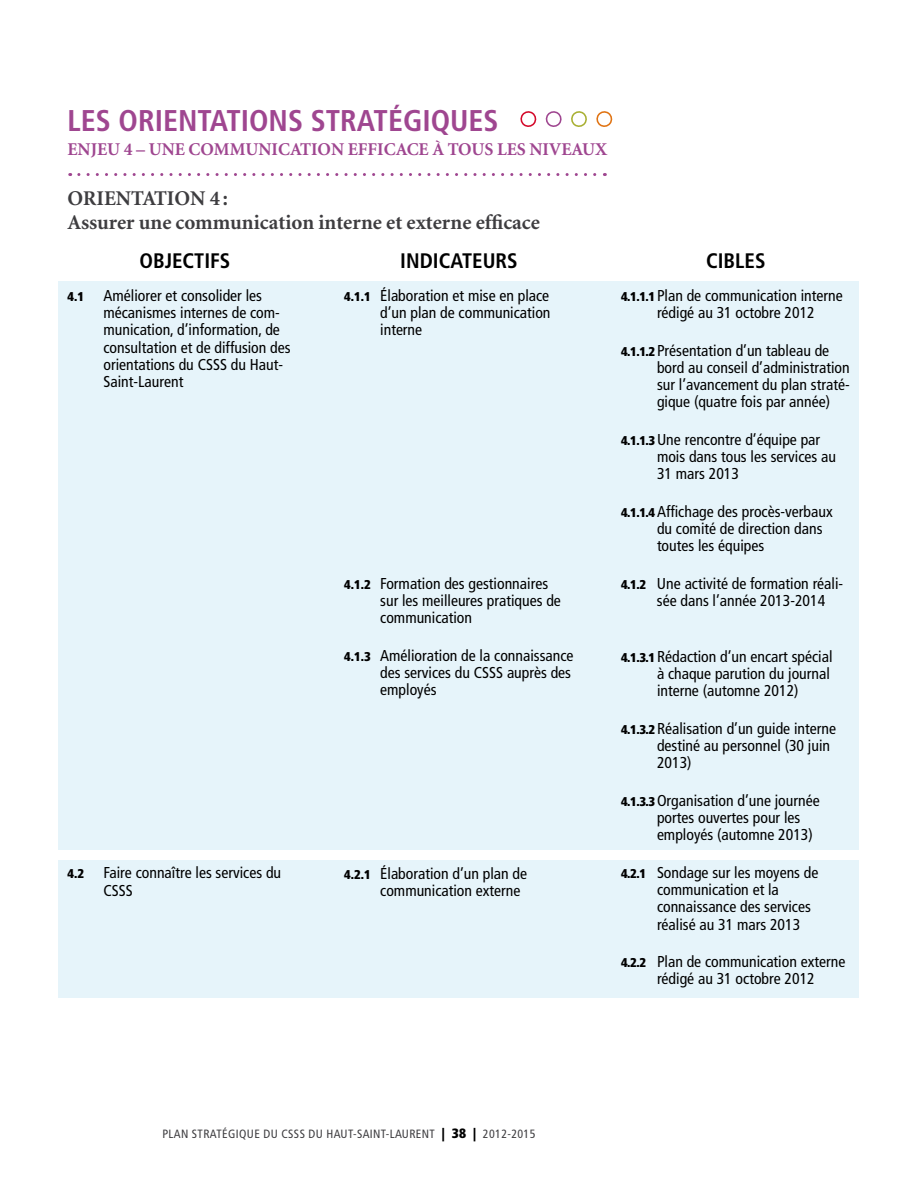
<style>
.page{position:relative;width:918px;height:1188px;background:#fff}
.page>*{position:absolute;margin:0;border:0;box-sizing:border-box;transform-origin:0 0}
.t1{font:700 condensed 30px "Frutiger";color:#9f4690}
.t2{font:700 21px/24px "Minion";color:#3e3d40}
.t3{font:700 condensed 21px "Frutiger";color:#000}
.t4{font:700 18px "Minion";color:#9f4690}
.t5{font:condensed 15.75px/17.2px "Frutiger";color:#000}
.t6{font:condensed 12px "Frutiger";letter-spacing:.03em;color:#3e3d40}
.s1{font-weight:900;font-size:12.75px}
.s2{font-weight:900;font-size:13.5px;color:#000}
</style>
<div class="page">
<div style="left:58px;top:282px;width:801px;height:568px;background:#e6f4fa"></div>
<div style="left:58px;top:861px;width:801px;height:137px;background:#e6f4fa"></div>
<svg style="left:79px;top:173px;width:526px;height:3px"></svg>
<svg style="left:520px;top:111px;width:17px;height:16px"></svg>
<svg style="left:545px;top:111px;width:17px;height:16px"></svg>
<svg style="left:571px;top:111px;width:16px;height:16px"></svg>
<svg style="left:596px;top:111px;width:17px;height:16px"></svg>
<h1 class="t1" style="left:68px;top:102px;width:433px">LES ORIENTATIONS STRATÉGIQUES</h1>
<p class="t4" style="left:68px;top:140px;width:541px">ENJEU 4 – UNE COMMUNICATION EFFICACE À TOUS LES NIVEAUX</p>
<h2 class="t2" style="left:68px;top:187px;width:474px">ORIENTATION 4 :<br>Assurer une communication interne et externe efficace</h2>
<h2 class="t3" style="left:139px;top:248px;width:93px">OBJECTIFS</h2>
<h2 class="t3" style="left:400px;top:248px;width:119px">INDICATEURS</h2>
<h2 class="t3" style="left:706px;top:248px;width:61px">CIBLES</h2>
<p class="t5" style="left:104px;top:287px;width:189px;text-indent:-36px"><span class="s1">4.1</span> Améliorer et consolider les mécanismes internes de com&shy;munication, d’information, de consultation et de diffusion des orientations du CSSS du Haut-<br>Saint-Laurent</p>
<p class="t5" style="left:380px;top:287px;width:172px;text-align:justify;text-indent:-36px"><span class="s1">4.1.1</span> Élaboration et mise en place d’un plan de communication interne</p>
<p class="t5" style="left:621px;top:287px;width:223px;text-align:center"><span class="s1">4.1.1.1</span> Plan de communication interne rédigé au 31 octobre 2012</p>
<p class="t5" style="left:657px;top:342px;width:194px;text-indent:-36px"><span class="s1">4.1.1.2</span> Présentation d’un tableau de bord au conseil d’administration sur l’avancement du plan straté&shy;gique (quatre fois par année)</p>
<p class="t5" style="left:657px;top:431px;width:180px;text-indent:-36px"><span class="s1">4.1.1.3</span>Une rencontre d’équipe par mois dans tous les services au<br>31 mars 2013</p>
<p class="t5" style="left:657px;top:503px;width:177px;text-indent:-36px"><span class="s1">4.1.1.4</span>Affichage des procès-verbaux du comité de direction dans toutes les équipes</p>
<p class="t5" style="left:657px;top:575px;width:188px;text-indent:-36px"><span class="s1">4.1.2</span> Une activité de formation réali&shy;sée dans l’année 2013-2014</p>
<p class="t5" style="left:380px;top:575px;width:182px;text-indent:-36px"><span class="s1">4.1.2</span> Formation des gestionnaires sur les meilleures pratiques de communication</p>
<p class="t5" style="left:380px;top:647px;width:195px;text-indent:-36px"><span class="s1">4.1.3</span> Amélioration de la connaissance des services du CSSS auprès des employés</p>
<p class="t5" style="left:657px;top:648px;width:177px;text-indent:-36px"><span class="s1">4.1.3.1</span> Rédaction d’un encart spécial à chaque parution du journal interne (automne 2012)</p>
<p class="t5" style="left:657px;top:720px;width:181px;text-indent:-36px"><span class="s1">4.1.3.2</span> Réalisation d’un guide interne destiné au personnel (30 juin<br>2013)</p>
<p class="t5" style="left:657px;top:792px;width:164px;text-indent:-36px"><span class="s1">4.1.3.3</span>Organisation d’une journée portes ouvertes pour les employés (automne 2013)</p>
<p class="t5" style="left:657px;top:864px;width:163px;text-indent:-36px"><span class="s1">4.2.1</span> Sondage sur les moyens de communication et la connaissance des services réalisé au 31 mars 2013</p>
<p class="t5" style="left:621px;top:953px;width:226px;text-align:center"><span class="s1">4.2.2</span> Plan de communication externe rédigé au 31 octobre 2012</p>
<p class="t5" style="left:380px;top:865px;width:148px;text-indent:-36px"><span class="s1">4.2.1</span> Élaboration d’un plan de communication externe</p>
<p class="t5" style="left:104px;top:864px;width:179px;text-indent:-36px"><span class="s1">4.2</span> Faire connaître les services du<br>CSSS</p>
<p class="t6" style="left:162px;top:1127px;width:375px">PLAN STRATÉGIQUE DU CSSS DU HAUT-SAINT-LAURENT <span class="s2">| 38 |</span> 2012-2015</p>
</div>
